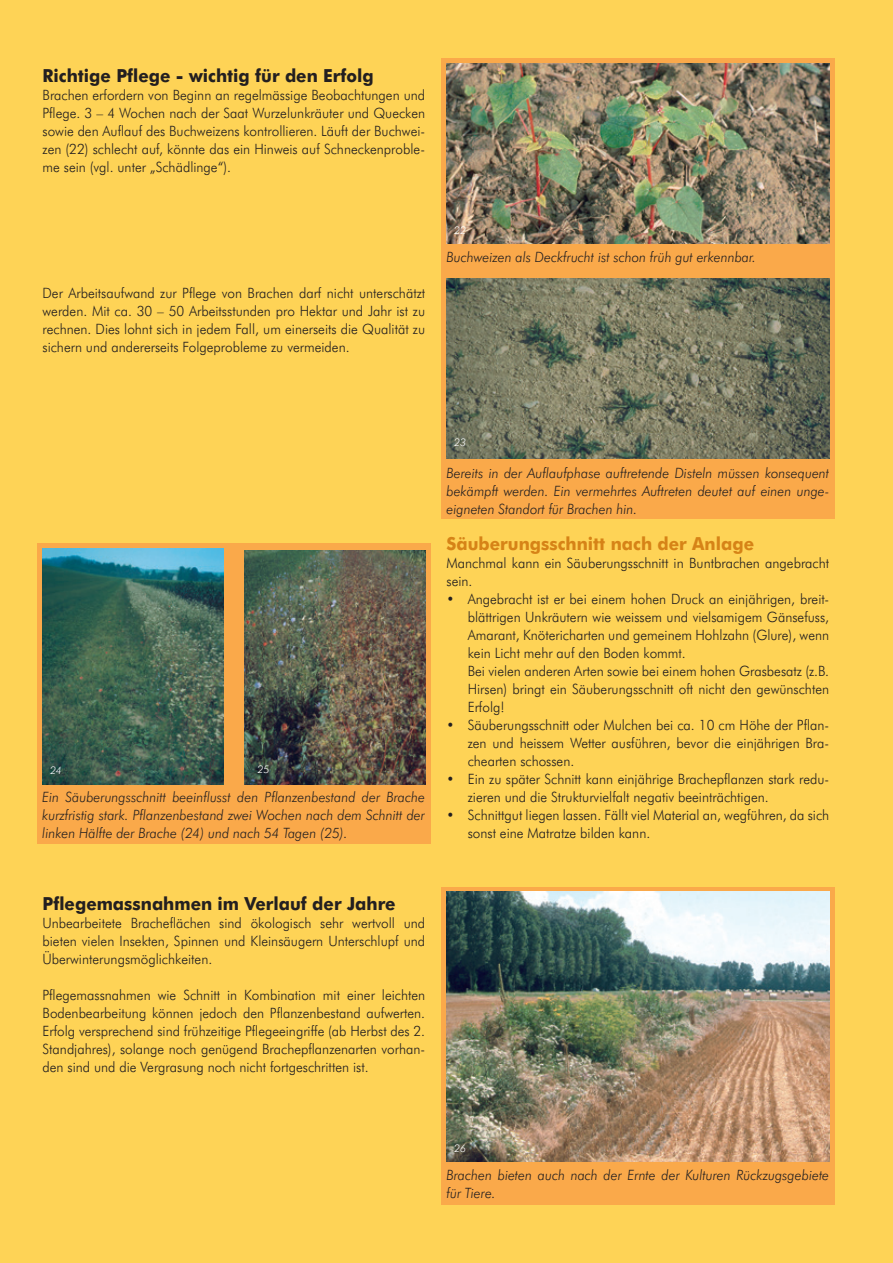
<style>
.page{position:relative;width:893px;height:1263px;background:#fed356}
.page>*{position:absolute;margin:0;border:0;box-sizing:border-box;transform-origin:0 0}
._03_Legende{font:700 18px "Futura BT";color:#231f20;scale:.95 1}
._03_Legende-2{font:700 18px "Futura BT";color:#d68317;scale:.95 1}
._03_Legende-3{font:300 14.25px/18px "Futura BT";color:#231f20;text-align:justify;scale:.95 1}
._03_Legende-4{font:italic 300 14.25px/18px "Futura BT";color:#231f20;text-align:justify;scale:.95 1}
.t1{font:italic 300 10.5px "Futura BT";color:#fff}
</style>
<div class="page">
<div style="left:441px;top:886px;width:393px;height:318px;background:#faa94a"></div>
<div style="left:441px;top:262px;width:393px;height:257px;background:#faa94a"></div>
<div style="left:441px;top:58px;width:393px;height:209px;background:#faa94a"></div>
<img style="left:446px;top:64px;width:383px;height:180px">
<img style="left:446px;top:278px;width:383px;height:180px">
<div style="left:37px;top:747px;width:393px;height:96px;background:#faa94a"></div>
<div style="left:37px;top:543px;width:393px;height:209px;background:#faa94a"></div>
<img style="left:43px;top:549px;width:180px;height:235px">
<img style="left:244px;top:550px;width:181px;height:234px">
<img style="left:446px;top:892px;width:383px;height:270px">
<p class="_03_Legende" style="left:43px;top:64px;width:350px">Richtige Pflege - wichtig für den Erfolg</p>
<p class="_03_Legende-3" style="left:43px;top:86px;width:404px">Brachen erfordern von Beginn an regelmässige Beobachtungen und Pflege. 3 – 4 Wochen nach der Saat Wurzelunkräuter und Quecken sowie den Auflauf des Buchweizens kontrollieren. Läuft der Buchwei&shy;zen (22) schlecht auf, könnte das ein Hinweis auf Schneckenproble&shy;me sein (vgl. unter „Schädlinge“).</p>
<p class="_03_Legende-3" style="left:43px;top:284px;width:404px">Der Arbeitsaufwand zur Pflege von Brachen darf nicht unterschätzt werden. Mit ca. 30 – 50 Arbeitsstunden pro Hektar und Jahr ist zu rechnen. Dies lohnt sich in jedem Fall, um einerseits die Qualität zu sichern und andererseits Folgeprobleme zu vermeiden.</p>
<p class="t1" style="left:454px;top:224px;width:13px">22</p>
<p class="_03_Legende-4" style="left:446px;top:248px;width:327px">Buchweizen als Deckfrucht ist schon früh gut erkennbar.</p>
<p class="t1" style="left:50px;top:764px;width:13px">24</p>
<p class="t1" style="left:258px;top:763px;width:13px">25</p>
<p class="_03_Legende-4" style="left:42px;top:788px;width:404px">Ein Säuberungsschnitt beeinflusst den Pflanzenbestand der Brache kurzfristig stark. Pflanzenbestand zwei Wochen nach dem Schnitt der linken Hälfte der Brache (24) und nach 54 Tagen (25).</p>
<p class="t1" style="left:454px;top:436px;width:13px">23</p>
<p class="_03_Legende-4" style="left:446px;top:464px;width:404px">Bereits in der Auflaufphase auftretende Disteln müssen konsequent bekämpft werden. Ein vermehrtes Auftreten deutet auf einen unge&shy;eigneten Standort für Brachen hin.</p>
<p class="_03_Legende-2" style="left:446px;top:532px;width:325px">Säuberungsschnitt nach der Anlage</p>
<p class="_03_Legende-3" style="left:446px;top:554px;width:404px">Manchmal kann ein Säuberungsschnitt in Buntbrachen angebracht sein.</p>
<p class="_03_Legende-3" style="left:468px;top:590px;width:382px;text-indent:-21px">• Angebracht ist er bei einem hohen Druck an einjährigen, breit&shy;blättrigen Unkräutern wie weissem und vielsamigem Gänsefuss, Amarant, Knötericharten und gemeinem Hohlzahn (Glure), wenn kein Licht mehr auf den Boden kommt.</p>
<p class="_03_Legende-3" style="left:468px;top:662px;width:382px">Bei vielen anderen Arten sowie bei einem hohen Grasbesatz (z.B.<br>Hirsen) bringt ein Säuberungsschnitt oft nicht den gewünschten Erfolg!</p>
<p class="_03_Legende-3" style="left:468px;top:716px;width:382px;text-align:left;text-indent:-21px">• Säuberungsschnitt oder Mulchen bei ca. 10 cm Höhe der Pflan&shy;zen und heissem Wetter ausführen, bevor die einjährigen Bra&shy;chearten schossen.</p>
<p class="_03_Legende-3" style="left:468px;top:770px;width:382px;text-indent:-21px">• Ein zu später Schnitt kann einjährige Brachepflanzen stark redu&shy;zieren und die Strukturvielfalt negativ beeinträchtigen.</p>
<p class="_03_Legende-3" style="left:468px;top:806px;width:382px;text-indent:-21px">• Schnittgut liegen lassen. Fällt viel Material an, wegführen, da sich sonst eine Matratze bilden kann.</p>
<p class="_03_Legende" style="left:43px;top:892px;width:373px">Pflegemassnahmen im Verlauf der Jahre</p>
<p class="_03_Legende-3" style="left:43px;top:914px;width:404px">Unbearbeitete Bracheflächen sind ökologisch sehr wertvoll und bieten vielen Insekten, Spinnen und Kleinsäugern Unterschlupf und Überwinterungsmöglichkeiten.</p>
<p class="_03_Legende-3" style="left:43px;top:986px;width:404px">Pflegemassnahmen wie Schnitt in Kombination mit einer leichten Bodenbearbeitung können jedoch den Pflanzenbestand aufwerten.<br>Erfolg versprechend sind frühzeitige Pflegeeingriffe (ab Herbst des 2.<br>Standjahres), solange noch genügend Brachepflanzenarten vorhan&shy;den sind und die Vergrasung noch nicht fortgeschritten ist.</p>
<p class="t1" style="left:454px;top:1142px;width:13px">26</p>
<p class="_03_Legende-4" style="left:446px;top:1166px;width:404px">Brachen bieten auch nach der Ernte der Kulturen Rückzugsgebiete für Tiere.</p>
</div>
